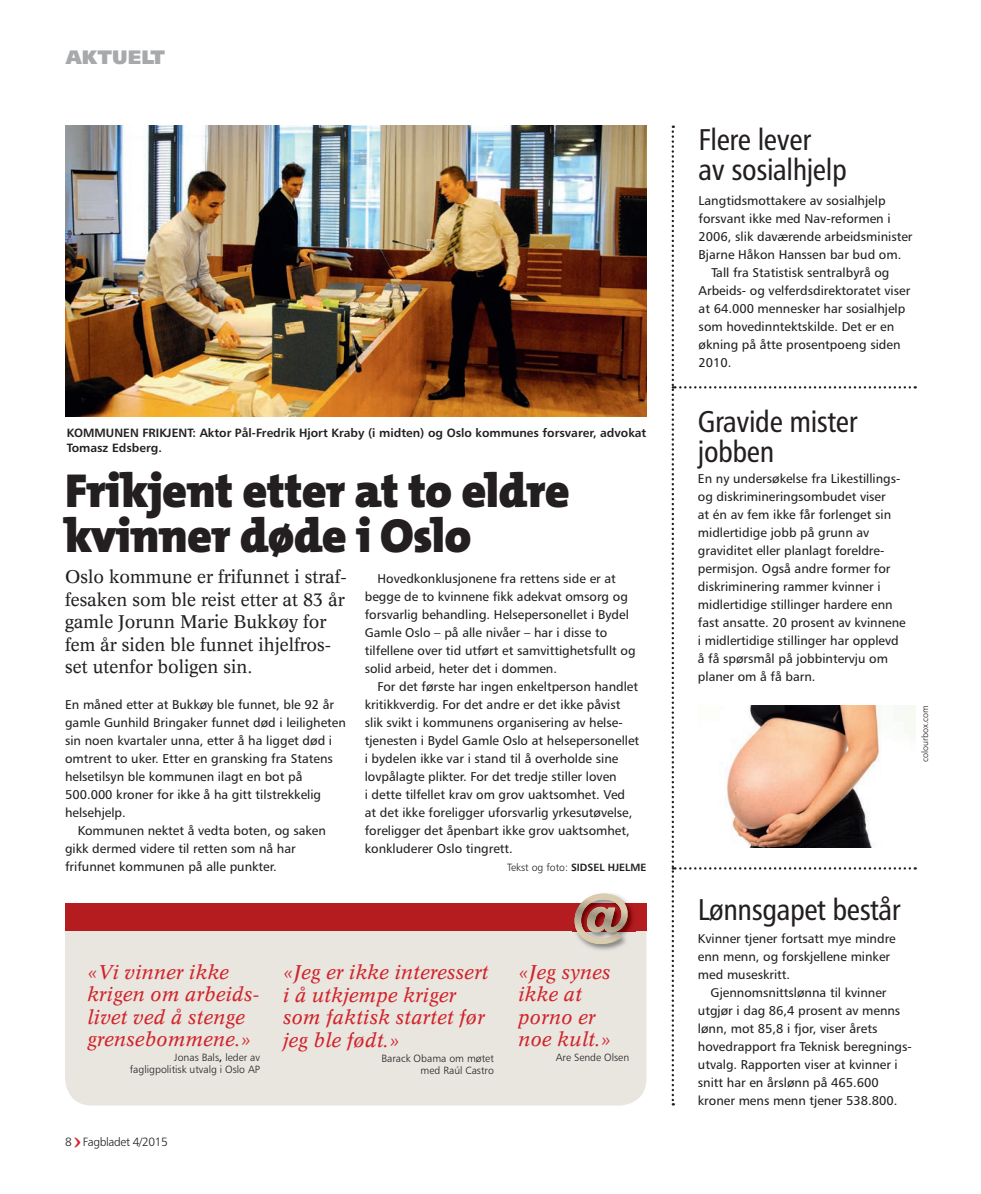
<style>
.page{position:relative;width:981px;height:1194px;background:#fff}
.page>*{position:absolute;margin:0;border:0;box-sizing:border-box;transform-origin:0 0}
.t1{font:900 48px/45px "The Mix";letter-spacing:-.015em;color:#231f20}
.t2{font:30px/30px "Humanist 777 BT Roman Condensed B";letter-spacing:-.015em;color:#231f20}
.t3{font:italic 19.5px/22.5px "Concorde";color:#d1232a}
.t4{font:19.5px "Humanist 777 BT Extra Black B";color:#a8a9ad}
.t5{font:18px/22.5px "Concorde";color:#231f20}
.t6{font:12.75px/18px "Humanist 777 BT Roman B";color:#231f20}
.t7{font:12px/15px "Humanist 777 BT Bold B";color:#231f20}
.t8{font:12px "Humanist 777 BT Light B";letter-spacing:-.03em;color:#231f20}
.t9{font:10.5px/12px "Humanist 777 BT Light B";color:#231f20;text-align:right}
.t10{font:9px "Humanist 777 BT Light B";color:#231f20}
.s1{font-family:"Humanist 777 BT Bold B"}
.s2{font-family:"Fagbladet Pil";color:#d1232a}
</style>
<div class="page">
<img style="left:65px;top:125px;width:581px;height:292px">
<div style="left:65px;top:904px;width:581px;height:201px;background:#e9e5df;border-radius:27px"></div>
<div style="left:65px;top:903px;width:581px;height:27px;background:#b41c20"></div>
<img style="left:573px;top:901px;width:62px;height:49px">
<svg style="left:574px;top:893px;width:53px;height:50px"></svg>
<svg style="left:671px;top:125px;width:244px;height:980px"></svg>
<h3 class="t4" style="left:66px;top:44px;width:101px">AKTUELT</h3>
<p class="t7" style="left:67px;top:425px;width:581px">KOMMUNEN FRIKJENT: Aktor Pål-Fredrik Hjort Kraby (i midten) og Oslo kommunes forsvarer, advokat<br>Tomasz Edsberg.</p>
<h1 class="t1" style="left:65px;top:468px;width:506px">Frikjent etter at to eldre kvinner døde i Oslo</h1>
<h3 class="t5" style="left:65px;top:565px;width:283px">Oslo kommune er frifunnet i straf&shy;fesaken som ble reist etter at 83 år gamle Jorunn Marie Bukkøy for fem år siden ble funnet ihjelfros&shy;set utenfor boligen sin.</h3>
<p class="t6" style="left:65px;top:695px;width:270px">En måned etter at Bukkøy ble funnet, ble 92 år</p>
<p class="t6" style="left:65px;top:713px;width:282px">gamle Gunhild Bringaker funnet død i leiligheten</p>
<p class="t6" style="left:65px;top:731px;width:268px">sin noen kvartaler unna, etter å ha ligget død i</p>
<p class="t6" style="left:65px;top:749px;width:269px">omtrent to uker. Etter en gransking fra Statens</p>
<p class="t6" style="left:65px;top:767px;width:239px">helsetilsyn ble kommunen ilagt en bot på</p>
<p class="t6" style="left:65px;top:785px;width:257px">500.000 kroner for ikke å ha gitt tilstrekkelig</p>
<p class="t6" style="left:65px;top:803px;width:62px">helsehjelp.</p>
<p class="t6" style="left:78px;top:821px;width:249px">Kommunen nektet å vedta boten, og saken</p>
<p class="t6" style="left:65px;top:839px;width:232px">gikk dermed videre til retten som nå har</p>
<p class="t6" style="left:65px;top:857px;width:213px">frifunnet kommunen på alle punkter.</p>
<p class="t6" style="left:365px;top:569px;width:272px;text-indent:13px">Hovedkonklusjonene fra rettens side er at begge de to kvinnene fikk adekvat omsorg og forsvarlig behandling. Helsepersonellet i Bydel Gamle Oslo – på alle nivåer – har i disse to tilfellene over tid utført et samvittighetsfullt og solid arbeid, heter det i dommen.</p>
<p class="t6" style="left:365px;top:677px;width:276px;text-indent:13px">For det første har ingen enkeltperson handlet kritikkverdig. For det andre er det ikke påvist slik svikt i kommunens organisering av helse&shy;tjenesten i Bydel Gamle Oslo at helsepersonellet i bydelen ikke var i stand til å overholde sine lovpålagte plikter. For det tredje stiller loven<br>i dette tilfellet krav om grov uaktsomhet. Ved at det ikke foreligger uforsvarlig yrkesutøvelse, foreligger det åpenbart ikke grov uaktsomhet, konkluderer Oslo tingrett.</p>
<p class="t9" style="left:507px;top:861px;width:141px">Tekst og foto: <span class="s1">SIDSEL HJELME</span></p>
<h3 class="t3" style="left:87px;top:959px;width:174px">«Vi vinner ikke krigen om arbeids&shy;livet ved å stenge grensebommene.»</h3>
<p class="t9" style="left:130px;top:1050px;width:132px">Jonas Bals<span class="s1">,</span> leder av fagligpolitisk utvalg i Oslo AP</p>
<h3 class="t3" style="left:283px;top:960px;width:207px">«Jeg er ikke interessert i å utkjempe kriger som faktisk startet før jeg ble født.»</h3>
<p class="t9" style="left:381px;top:1051px;width:114px">Barack Obama om møtet med Raúl Castro</p>
<h3 class="t3" style="left:518px;top:959px;width:95px">«Jeg synes ikke at porno er noe kult.»</h3>
<p class="t9" style="left:556px;top:1050px;width:75px">Are Sende Olsen</p>
<p class="t8" style="left:65px;top:1134px;width:104px">8 <span class="s2">&lt;</span> Fagbladet 4/2015</p>
<h2 class="t2" style="left:698px;top:124px;width:150px">Flere lever<br>av sosialhjelp</h2>
<p class="t6" style="left:698px;top:191px;width:188px">Langtidsmottakere av sosialhjelp</p>
<p class="t6" style="left:698px;top:209px;width:193px">forsvant ikke med Nav-reformen i</p>
<p class="t6" style="left:698px;top:227px;width:215px">2006, slik daværende arbeidsminister</p>
<p class="t6" style="left:698px;top:245px;width:204px">Bjarne Håkon Hanssen bar bud om.</p>
<p class="t6" style="left:711px;top:263px;width:179px">Tall fra Statistisk sentralbyrå og</p>
<p class="t6" style="left:698px;top:281px;width:213px">Arbeids- og velferdsdirektoratet viser</p>
<p class="t6" style="left:698px;top:299px;width:208px">at 64.000 mennesker har sosialhjelp</p>
<p class="t6" style="left:698px;top:317px;width:197px">som hovedinntektskilde. Det er en</p>
<p class="t6" style="left:698px;top:335px;width:203px">økning på åtte prosentpoeng siden</p>
<p class="t6" style="left:698px;top:353px;width:34px">2010.</p>
<h2 class="t2" style="left:697px;top:406px;width:161px">Gravide mister jobben</h2>
<p class="t6" style="left:697px;top:469px;width:209px">En ny undersøkelse fra Likestillings&shy;og diskrimineringsombudet viser<br>at én av fem ikke får forlenget sin midlertidige jobb på grunn av graviditet eller planlagt foreldre&shy;permisjon. Også andre former for diskriminering rammer kvinner i midlertidige stillinger hardere enn fast ansatte. 20 prosent av kvinnene i midlertidige stillinger har opplevd å få spørsmål på jobbintervju om planer om å få barn.</p>
<p class="t10" style="left:919px;top:762px;width:59px;rotate:-90deg">colourbox.com</p>
<h2 class="t2" style="left:697px;top:893px;width:204px">Lønnsgapet består</h2>
<p class="t6" style="left:697px;top:929px;width:199px">Kvinner tjener fortsatt mye mindre enn menn, og forskjellene minker med museskritt.</p>
<p class="t6" style="left:697px;top:983px;width:215px;text-indent:13px">Gjennomsnittslønna til kvinner utgjør i dag 86,4 prosent av menns lønn, mot 85,8 i fjor, viser årets hovedrapport fra Teknisk beregnings&shy;utvalg. Rapporten viser at kvinner i snitt har en årslønn på 465.600 kroner mens menn tjener 538.800.</p>
</div>
